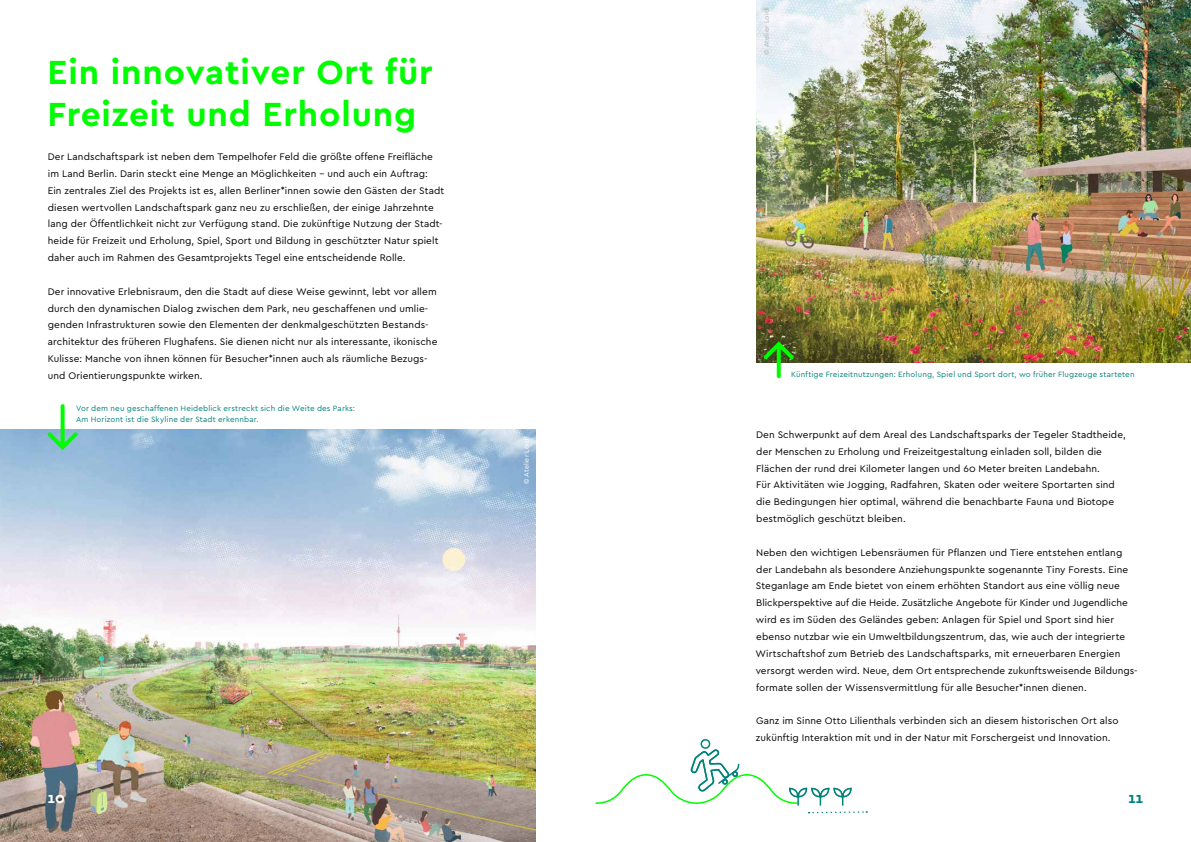
<style>
.page{position:relative;width:1191px;height:842px;background:#fff}
.page>*{position:absolute;margin:0;border:0;box-sizing:border-box;transform-origin:0 0}
.t1{font:700 35px/42.1px "Cera PRO";letter-spacing:.025em;color:#00fd00}
.t2{font:700 15px "Cera PRO";color:#fff}
.t3{font:700 15px "Cera PRO";color:#00837b}
.t4{font:10px/16.8px "Cera PRO";letter-spacing:.01em;color:#000}
.t5{font:8px/11px "Cera PRO";letter-spacing:.02em;color:#00837b}
.t6{font:7px "Cera PRO";letter-spacing:.02em;color:#b1b4b4}
.t7{font:7px "Cera PRO";letter-spacing:.02em;color:#fff}
</style>
<div class="page">
<img style="left:756px;top:0;width:435px;height:362px">
<img style="left:0;top:429px;width:536px;height:413px">
<svg style="left:47px;top:404px;width:31px;height:46px"></svg>
<svg style="left:763px;top:341px;width:31px;height:37px"></svg>
<svg style="left:595px;top:739px;width:272px;height:75px"></svg>
<h1 class="t1" style="left:48px;top:50px;width:387px">Ein innovativer Ort für<br>Freizeit und Erholung</h1>
<p class="t4" style="left:48px;top:148px;width:398px">Der Landschaftspark ist neben dem Tempelhofer Feld die größte offene Freifläche im Land Berlin. Darin steckt eine Menge an Möglichkeiten – und auch ein Auftrag:<br>Ein zentrales Ziel des Projekts ist es, allen Berliner*innen sowie den Gästen der Stadt diesen wertvollen Landschaftspark ganz neu zu erschließen, der einige Jahrzehnte lang der Öffentlichkeit nicht zur Verfügung stand. Die zukünftige Nutzung der Stadt&shy;heide für Freizeit und Erholung, Spiel, Sport und Bildung in geschützter Natur spielt daher auch im Rahmen des Gesamtprojekts Tegel eine entscheidende Rolle.</p>
<p class="t4" style="left:48px;top:282px;width:391px">Der innovative Erlebnisraum, den die Stadt auf diese Weise gewinnt, lebt vor allem durch den dynamischen Dialog zwischen dem Park, neu geschaffenen und umlie&shy;genden Infrastrukturen sowie den Elementen der denkmalgeschützten Bestands&shy;architektur des früheren Flughafens. Sie dienen nicht nur als interessante, ikonische Kulisse: Manche von ihnen können für Besucher*innen auch als räumliche Bezugs&shy;und Orientierungspunkte wirken.</p>
<p class="t5" style="left:76px;top:402px;width:280px">Vor dem neu geschaffenen Heideblick erstreckt sich die Weite des Parks:<br>Am Horizont ist die Skyline der Stadt erkennbar.</p>
<p class="t7" style="left:522px;top:484px;width:49px;rotate:-90deg">© Atelier Loidl</p>
<p class="t6" style="left:762px;top:55px;width:49px;rotate:-90deg">© Atelier Loidl</p>
<p class="t5" style="left:791px;top:368px;width:345px">Künftige Freizeitnutzungen: Erholung, Spiel und Sport dort, wo früher Flugzeuge starteten</p>
<p class="t4" style="left:756px;top:426px;width:371px">Den Schwerpunkt auf dem Areal des Landschaftsparks der Tegeler Stadtheide, der Menschen zu Erholung und Freizeitgestaltung einladen soll, bilden die Flächen der rund drei Kilometer langen und 60 Meter breiten Landebahn.<br>Für Aktivitäten wie Jogging, Radfahren, Skaten oder weitere Sportarten sind die Bedingungen hier optimal, während die benachbarte Fauna und Biotope bestmöglich geschützt bleiben.</p>
<p class="t4" style="left:755px;top:544px;width:384px">Neben den wichtigen Lebensräumen für Pflanzen und Tiere entstehen entlang der Landebahn als besondere Anziehungspunkte sogenannte Tiny Forests. Eine Steganlage am Ende bietet von einem erhöhten Standort aus eine völlig neue Blickperspektive auf die Heide. Zusätzliche Angebote für Kinder und Jugendliche wird es im Süden des Geländes geben: Anlagen für Spiel und Sport sind hier ebenso nutzbar wie ein Umweltbildungszentrum, das, wie auch der integrierte Wirtschaftshof zum Betrieb des Landschaftsparks, mit erneuerbaren Energien versorgt werden wird. Neue, dem Ort entsprechende zukunftsweisende Bildungs&shy;formate sollen der Wissensvermittlung für alle Besucher*innen dienen.</p>
<p class="t4" style="left:756px;top:712px;width:364px">Ganz im Sinne Otto Lilienthals verbinden sich an diesem historischen Ort also zukünftig Interaktion mit und in der Natur mit Forschergeist und Innovation.</p>
<h2 class="t2" style="left:48px;top:788px;width:19px">10</h2>
<h2 class="t3" style="left:1128px;top:788px;width:17px">11</h2>
</div>
